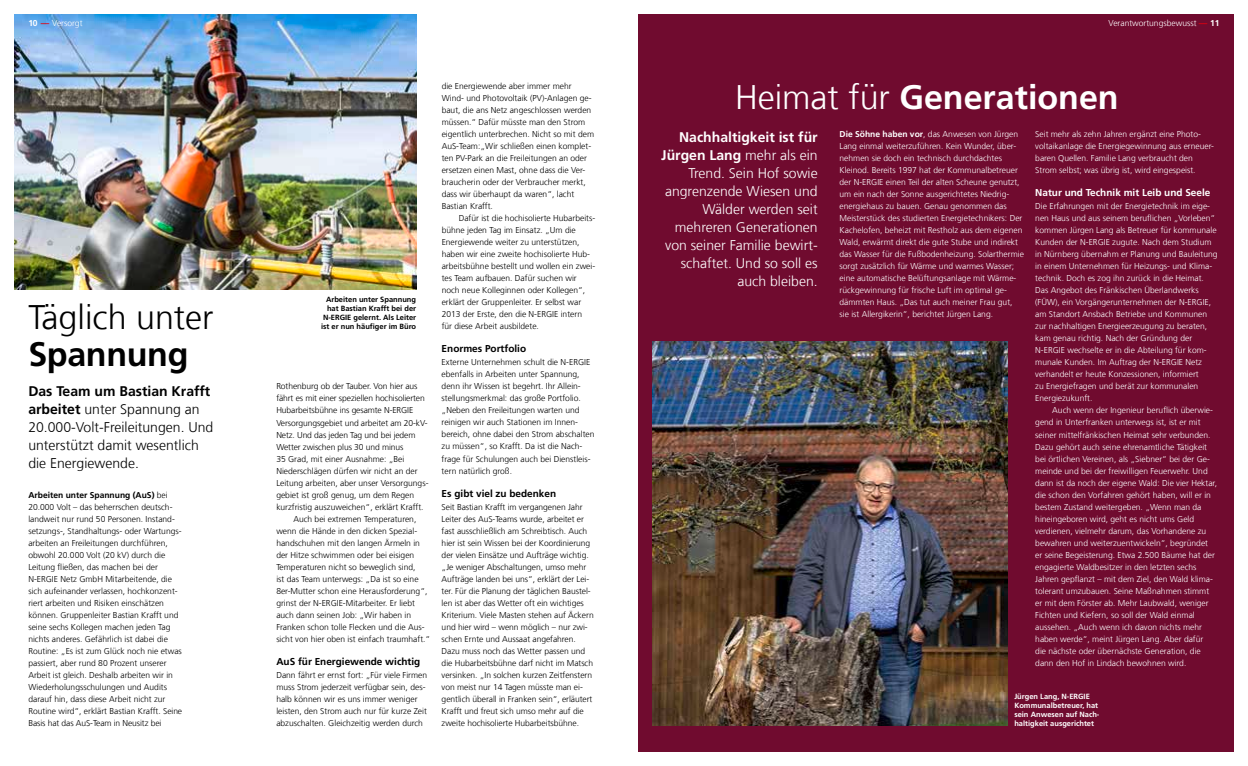
<style>
.page{position:relative;width:1248px;height:766px;background:#fff}
.page>*{position:absolute;margin:0;border:0;box-sizing:border-box;transform-origin:0 0}
.t1{font:700 34px "Frutiger LT Com";color:#fff}
.t2{font:300 34px "Frutiger LT Com";color:#000}
.t3{font:700 34px "Frutiger LT Com";letter-spacing:-.01em;color:#000}
.t4{font:300 14px/18px "Frutiger LT Com";color:#fff;text-align:right}
.t5{font:300 14px/18px "Frutiger LT Com";color:#000}
.t6{font:700 10px "Frutiger LT Com";color:#000}
.t7{font:700 10px "Frutiger LT Com";color:#fff}
.t8{font:300 8.5px/12px "Frutiger LT Com";color:#000}
.t9{font:300 8.5px/12px "Frutiger LT Com";color:#fff}
.t10{font:700 7.5px/9px "Frutiger LT Com";color:#000;text-align:right}
.t11{font:700 7.5px/9px "Frutiger LT Com";color:#fff}
.s1{font-weight:700}
.s2{font-weight:700;color:#e2000f}
.s3{font-weight:300}
</style>
<div class="page">
<div style="left:638px;top:14px;width:595px;height:737px;background:#700b2f"></div>
<img style="left:14px;top:14px;width:402px;height:275px">
<img style="left:652px;top:341px;width:355px;height:384px">
<p class="t9" style="left:28px;top:17px;width:56px"><span class="s1">10</span> <span class="s2">—</span> Versorgt</p>
<p class="t9" style="left:1108px;top:17px;width:112px">Verantwortungsbewusst <span class="s2">—</span> <span class="s1">11</span></p>
<h1 class="t2" style="left:28px;top:297px;width:187px">Täglich unter</h1>
<h1 class="t3" style="left:28px;top:334px;width:162px">Spannung</h1>
<h2 class="t5" style="left:28px;top:382px;width:186px"><span class="s1">Das Team um Bastian Krafft arbeitet</span> unter Spannung an<br>20.000-Volt-Freileitungen. Und unterstützt damit wesentlich die Energiewende.</h2>
<p class="t8" style="left:28px;top:488px;width:155px"><span class="s1">Arbeiten unter Spannung (AuS)</span> bei 20.000 Volt – das beherrschen deutsch&shy;landweit nur rund 50 Personen. Instand&shy;setzungs-, Standhaltungs- oder Wartungs&shy;arbeiten an Freileitungen durchführen, obwohl 20.000 Volt (20 kV) durch die Leitung fließen, das machen bei der N-ERGIE Netz GmbH Mitarbeitende, die sich aufeinander verlassen, hochkonzent&shy;riert arbeiten und Risiken einschätzen können. Gruppenleiter Bastian Krafft und seine sechs Kollegen machen jeden Tag nichts anderes. Gefährlich ist dabei die Routine: „Es ist zum Glück noch nie etwas passiert, aber rund 80 Prozent unserer Arbeit ist gleich. Deshalb arbeiten wir in Wiederholungsschulungen und Audits darauf hin, dass diese Arbeit nicht zur Routine wird“, erklärt Bastian Krafft. Seine Basis hat das AuS-Team in Neusitz bei</p>
<p class="t10" style="left:321px;top:295px;width:96px">Arbeiten unter Spannung hat Bastian Krafft bei der<br>N-ERGIE gelernt. Als Leiter ist er nun häufiger im Büro</p>
<p class="t8" style="left:276px;top:380px;width:143px">Rothenburg ob der Tauber. Von hier aus</p>
<p class="t8" style="left:276px;top:392px;width:150px">fährt es mit einer speziellen hochisolierten</p>
<p class="t8" style="left:276px;top:404px;width:138px">Hubarbeitsbühne ins gesamte N-ERGIE</p>
<p class="t8" style="left:276px;top:416px;width:153px">Versorgungsgebiet und arbeitet am 20-kV-</p>
<p class="t8" style="left:276px;top:428px;width:141px">Netz. Und das jeden Tag und bei jedem</p>
<p class="t8" style="left:276px;top:440px;width:129px">Wetter zwischen plus 30 und minus</p>
<p class="t8" style="left:276px;top:452px;width:130px">35 Grad, mit einer Ausnahme: „Bei</p>
<p class="t8" style="left:276px;top:464px;width:143px">Niederschlägen dürfen wir nicht an der</p>
<p class="t8" style="left:276px;top:476px;width:154px">Leitung arbeiten, aber unser Versorgungs-</p>
<p class="t8" style="left:276px;top:488px;width:139px">gebiet ist groß genug, um dem Regen</p>
<p class="t8" style="left:276px;top:500px;width:149px">kurzfristig auszuweichen“, erklärt Krafft.</p>
<p class="t8" style="left:293px;top:512px;width:124px">Auch bei extremen Temperaturen,</p>
<p class="t8" style="left:276px;top:524px;width:142px">wenn die Hände in den dicken Spezial-</p>
<p class="t8" style="left:276px;top:536px;width:145px">handschuhen mit den langen Ärmeln in</p>
<p class="t8" style="left:276px;top:548px;width:139px">der Hitze schwimmen oder bei eisigen</p>
<p class="t8" style="left:276px;top:560px;width:141px">Temperaturen nicht so beweglich sind,</p>
<p class="t8" style="left:276px;top:572px;width:144px">ist das Team unterwegs: „Da ist so eine</p>
<p class="t8" style="left:276px;top:584px;width:152px">8er-Mutter schon eine Herausforderung“,</p>
<p class="t8" style="left:276px;top:596px;width:140px">grinst der N-ERGIE-Mitarbeiter. Er liebt</p>
<p class="t8" style="left:276px;top:608px;width:136px">auch dann seinen Job: „Wir haben in</p>
<p class="t8" style="left:276px;top:620px;width:150px">Franken schon tolle Flecken und die Aus-</p>
<p class="t8" style="left:276px;top:632px;width:155px">sicht von hier oben ist einfach traumhaft.“</p>
<p class="t6" style="left:276px;top:655px;width:145px">AuS für Energiewende wichtig</p>
<p class="t8" style="left:276px;top:668px;width:152px">Dann fährt er ernst fort: „Für viele Firmen muss Strom jederzeit verfügbar sein, des&shy;halb können wir es uns immer weniger leisten, den Strom auch nur für kurze Zeit abzuschalten. Gleichzeitig werden durch</p>
<p class="t8" style="left:441px;top:80px;width:154px">die Energiewende aber immer mehr Wind- und Photovoltaik (PV)-Anlagen ge&shy;baut, die ans Netz angeschlossen werden müssen.“ Dafür müsste man den Strom eigentlich unterbrechen. Nicht so mit dem AuS-Team:„Wir schließen einen komplet&shy;ten PV-Park an die Freileitungen an oder ersetzen einen Mast, ohne dass die Ver&shy;braucherin oder der Verbraucher merkt, dass wir überhaupt da waren“, lacht Bastian Krafft.</p>
<p class="t8" style="left:441px;top:212px;width:155px;text-indent:17px">Dafür ist die hochisolierte Hubarbeits&shy;bühne jeden Tag im Einsatz. „Um die Energiewende weiter zu unterstützen, haben wir eine zweite hochisolierte Hub&shy;arbeitsbühne bestellt und wollen ein zwei&shy;tes Team aufbauen. Dafür suchen wir noch neue Kolleginnen oder Kollegen“, erklärt der Gruppenleiter. Er selbst war 2013 der Erste, den die N-ERGIE intern<br>für diese Arbeit ausbildete.</p>
<p class="t6" style="left:441px;top:343px;width:86px">Enormes Portfolio</p>
<p class="t8" style="left:441px;top:356px;width:154px">Externe Unternehmen schult die N-ERGIE ebenfalls in Arbeiten unter Spannung, denn ihr Wissen ist begehrt. Ihr Allein&shy;stellungsmerkmal: das große Portfolio. „Neben den Freileitungen warten und reinigen wir auch Stationen im Innen&shy;bereich, ohne dabei den Strom abschalten zu müssen“, so Krafft. Da ist die Nach&shy;frage für Schulungen auch bei Dienstleis&shy;tern natürlich groß.</p>
<p class="t6" style="left:441px;top:487px;width:116px">Es gibt viel zu bedenken</p>
<p class="t8" style="left:441px;top:500px;width:153px">Seit Bastian Krafft im vergangenen Jahr Leiter des AuS-Teams wurde, arbeitet er fast ausschließlich am Schreibtisch. Auch hier ist sein Wissen bei der Koordinierung der vielen Einsätze und Aufträge wichtig. „Je weniger Abschaltungen, umso mehr Aufträge landen bei uns“, erklärt der Lei&shy;ter. Für die Planung der täglichen Baustel&shy;len ist aber das Wetter oft ein wichtiges Kriterium. Viele Masten stehen auf Äckern und hier wird – wenn möglich – nur zwi&shy;schen Ernte und Aussaat angefahren.<br>Dazu muss noch das Wetter passen und die Hubarbeitsbühne darf nicht im Matsch versinken. „In solchen kurzen Zeitfenstern von meist nur 14 Tagen müsste man ei&shy;gentlich überall in Franken sein“, erläutert Krafft und freut sich umso mehr auf die zweite hochisolierte Hubarbeitsbühne.</p>
<h1 class="t1" style="left:735px;top:77px;width:385px"><span class="s3">Heimat für</span> Generationen</h1>
<h2 class="t4" style="left:661px;top:128px;width:158px"><span class="s1">Nachhaltigkeit ist für<br>Jürgen Lang</span> mehr als ein<br>Trend. Sein Hof sowie angrenzende Wiesen und<br>Wälder werden seit mehreren Generationen von seiner Familie bewirt&shy;schaftet. Und so soll es auch bleiben.</h2>
<p class="t9" style="left:839px;top:128px;width:186px"><span class="s1">Die Söhne haben vor</span>, das Anwesen von Jürgen Lang einmal weiterzuführen. Kein Wunder, über&shy;nehmen sie doch ein technisch durchdachtes Kleinod. Bereits 1997 hat der Kommunalbetreuer der N-ERGIE einen Teil der alten Scheune genutzt, um ein nach der Sonne ausgerichtetes Niedrig&shy;energiehaus zu bauen. Genau genommen das Meisterstück des studierten Energietechnikers: Der Kachelofen, beheizt mit Restholz aus dem eigenen Wald, erwärmt direkt die gute Stube und indirekt das Wasser für die Fußbodenheizung. Solarthermie sorgt zusätzlich für Wärme und warmes Wasser; eine automatische Belüftungsanlage mit Wärme&shy;rückgewinnung für frische Luft im optimal ge&shy;dämmten Haus. „Das tut auch meiner Frau gut, sie ist Allergikerin“, berichtet Jürgen Lang.</p>
<p class="t9" style="left:1035px;top:128px;width:180px">Seit mehr als zehn Jahren ergänzt eine Photo&shy;voltaikanlage die Energiegewinnung aus erneuer&shy;baren Quellen. Familie Lang verbraucht den Strom selbst; was übrig ist, wird eingespeist.</p>
<p class="t7" style="left:1035px;top:187px;width:177px">Natur und Technik mit Leib und Seele</p>
<p class="t9" style="left:1035px;top:200px;width:184px">Die Erfahrungen mit der Energietechnik im eige&shy;nen Haus und aus seinem beruflichen „Vorleben“ kommen Jürgen Lang als Betreuer für kommunale Kunden der N-ERGIE zugute. Nach dem Studium in Nürnberg übernahm er Planung und Bauleitung in einem Unternehmen für Heizungs- und Klima&shy;technik. Doch es zog ihn zurück in die Heimat.<br>Das Angebot des Fränkischen Überlandwerks (FÜW), ein Vorgängerunternehmen der N-ERGIE, am Standort Ansbach Betriebe und Kommunen zur nachhaltigen Energieerzeugung zu beraten, kam genau richtig. Nach der Gründung der N-ERGIE wechselte er in die Abteilung für kom&shy;munale Kunden. Im Auftrag der N-ERGIE Netz verhandelt er heute Konzessionen, informiert<br>zu Energiefragen und berät zur kommunalen Energiezukunft.</p>
<p class="t9" style="left:1035px;top:404px;width:183px;text-indent:17px">Auch wenn der Ingenieur beruflich überwie&shy;gend in Unterfranken unterwegs ist, ist er mit seiner mittelfränkischen Heimat sehr verbunden.<br>Dazu gehört auch seine ehrenamtliche Tätigkeit bei örtlichen Vereinen, als „Siebner“ bei der Ge&shy;meinde und bei der freiwilligen Feuerwehr. Und dann ist da noch der eigene Wald: Die vier Hektar, die schon den Vorfahren gehört haben, will er in bestem Zustand weitergeben. „Wenn man da hineingeboren wird, geht es nicht ums Geld verdienen, vielmehr darum, das Vorhandene zu bewahren und weiterzuentwickeln“, begründet er seine Begeisterung. Etwa 2.500 Bäume hat der engagierte Waldbesitzer in den letzten sechs Jahren gepflanzt – mit dem Ziel, den Wald klima&shy;tolerant umzubauen. Seine Maßnahmen stimmt er mit dem Förster ab. Mehr Laubwald, weniger Fichten und Kiefern, so soll der Wald einmal aussehen. „Auch wenn ich davon nichts mehr haben werde“, meint Jürgen Lang. Aber dafür<br>die nächste oder übernächste Generation, die dann den Hof in Lindach bewohnen wird.</p>
<p class="t11" style="left:1014px;top:691px;width:87px">Jürgen Lang, N-ERGIE<br>Kommunalbetreuer, hat sein Anwesen auf Nach&shy;haltigkeit ausgerichtet</p>
</div>
